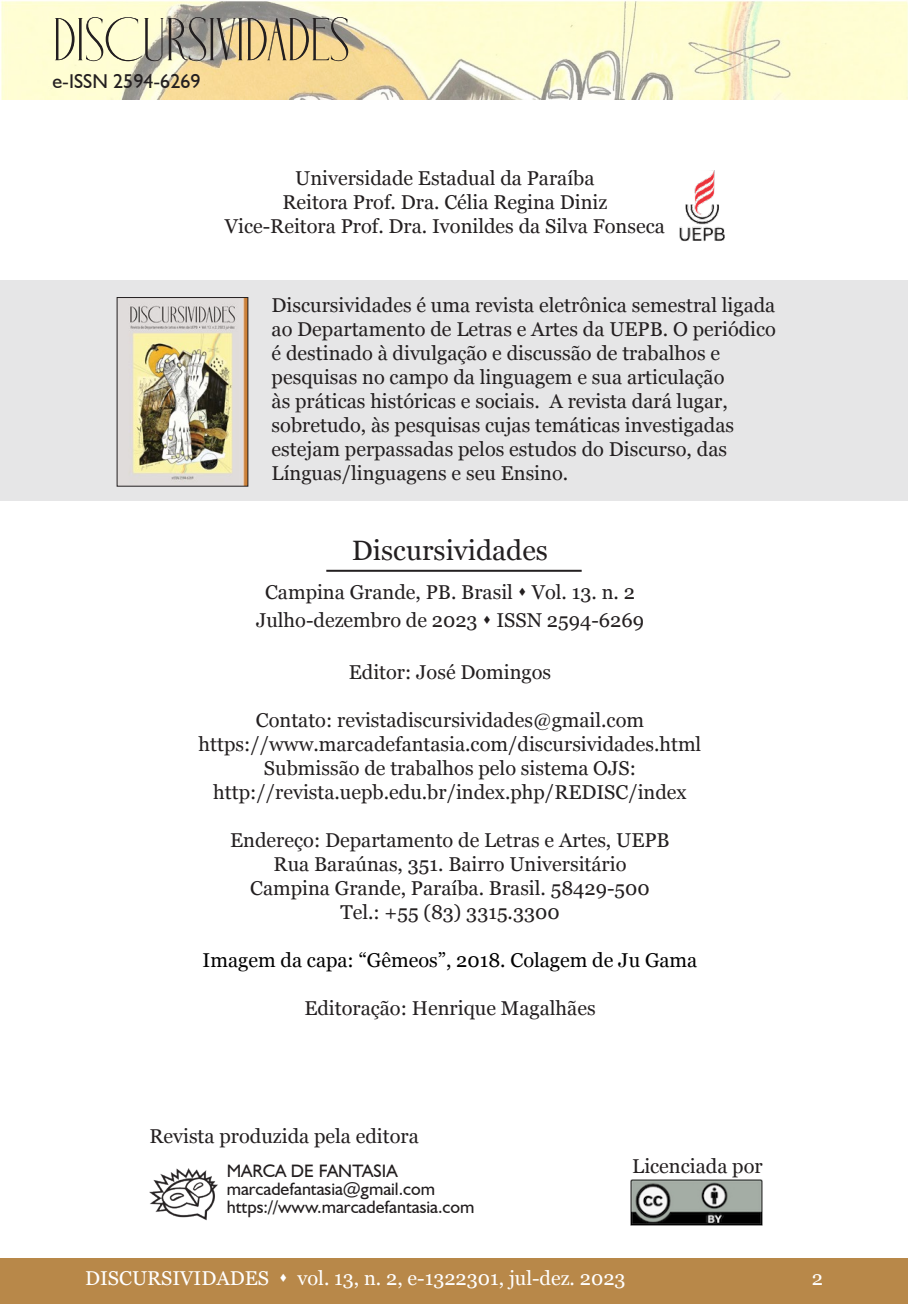
<style>
.page{position:relative;width:908px;height:1304px;background:#fff}
.page>*{position:absolute;margin:0;border:0;box-sizing:border-box;transform-origin:0 0}
.t1{font:60px "Holipop";color:#231f20}
.t2{font:28px "Georgia";color:#231f20}
.t3{font:20px/24px "Georgia";color:#231f20}
.t4{font:20px "Georgia";color:#fff}
.t5{font:20px "Georgia";color:#000}
.t6{font:20px "Humanist 521 BT";color:#231f20}
.t7{font:18px "Humanist 521 BT";color:#231f20}
</style>
<div class="page">
<div style="left:0;top:1259px;width:907px;height:45px;background:#b88849"></div>
<img style="left:1px;top:0;width:906px;height:100px">
<div style="left:0;top:280px;width:907px;height:220px;background:#e6e6e7"></div>
<img style="left:119px;top:299px;width:127px;height:185px">
<img style="left:679px;top:170px;width:46px;height:72px">
<img style="left:149px;top:1168px;width:69px;height:53px">
<img style="left:630px;top:1179px;width:132px;height:47px">
<hr style="left:326px;top:570px;width:255px;height:2px;background:#231f20">
<h1 class="t1" style="left:52px;top:10px;width:298px">DISCURSIVIDADES</h1>
<p class="t6" style="left:52px;top:69px;width:150px">e-ISSN 2594-6269</p>
<p class="t3" style="left:295px;top:165px;width:300px">Universidade Estadual da Paraíba</p>
<p class="t3" style="left:282px;top:189px;width:326px">Reitora Prof. Dra. Célia Regina Diniz</p>
<p class="t3" style="left:225px;top:213px;width:441px">Vice-Reitora Prof. Dra. Ivonildes da Silva Fonseca</p>
<p class="t3" style="left:271px;top:292px;width:505px">Discursividades é uma revista eletrônica semestral ligada ao Departamento de Letras e Artes da UEPB. O periódico é destinado à divulgação e discussão de trabalhos e pesquisas no campo da linguagem e sua articulação<br>às práticas históricas e sociais. A revista dará lugar, sobretudo, às pesquisas cujas temáticas investigadas estejam perpassadas pelos estudos do Discurso, das Línguas/linguagens e seu Ensino.</p>
<p class="t2" style="left:352px;top:530px;width:197px">Discursividades</p>
<p class="t3" style="left:265px;top:580px;width:371px">Campina Grande, PB. Brasil ▲ Vol. 13. n. 2</p>
<p class="t3" style="left:256px;top:608px;width:389px">Julho-dezembro de 2023 ▲ ISSN 2594-6269</p>
<p class="t3" style="left:348px;top:659px;width:204px">Editor: José Domingos</p>
<p class="t3" style="left:256px;top:707px;width:389px">Contato: revistadiscursividades@gmail.com</p>
<p class="t3" style="left:198px;top:731px;width:504px">https://www.marcadefantasia.com/discursividades.html</p>
<p class="t3" style="left:264px;top:755px;width:373px">Submissão de trabalhos pelo sistema OJS:</p>
<p class="t3" style="left:213px;top:779px;width:474px">http://revista.uepb.edu.br/index.php/REDISC/index</p>
<p class="t3" style="left:230px;top:827px;width:441px;text-align:center">Endereço: Departamento de Letras e Artes, UEPB Rua Baraúnas, 351. Bairro Universitário<br>Campina Grande, Paraíba. Brasil. 58429-500<br>Tel.: +55 (83) 3315.3300</p>
<p class="t5" style="left:202px;top:946px;width:496px">Imagem da capa: “Gêmeos”, 2018. Colagem de Ju Gama</p>
<p class="t3" style="left:304px;top:995px;width:293px">Editoração: Henrique Magalhães</p>
<p class="t3" style="left:149px;top:1124px;width:271px">Revista produzida pela editora</p>
<p class="t7" style="left:227px;top:1159px;width:172px">MARCA DE FANTASIA</p>
<p class="t7" style="left:227px;top:1177px;width:210px">marcadefantasia@gmail.com</p>
<p class="t7" style="left:227px;top:1195px;width:249px">https://www.marcadefantasia.com</p>
<p class="t3" style="left:632px;top:1153px;width:132px">Licenciada por</p>
<p class="t4" style="left:85px;top:1264px;width:541px">DISCURSIVIDADES ▲ vol. 13, n. 2, e-1322301, jul-dez. 2023</p>
<p class="t4" style="left:811px;top:1264px;width:13px">2</p>
</div>
